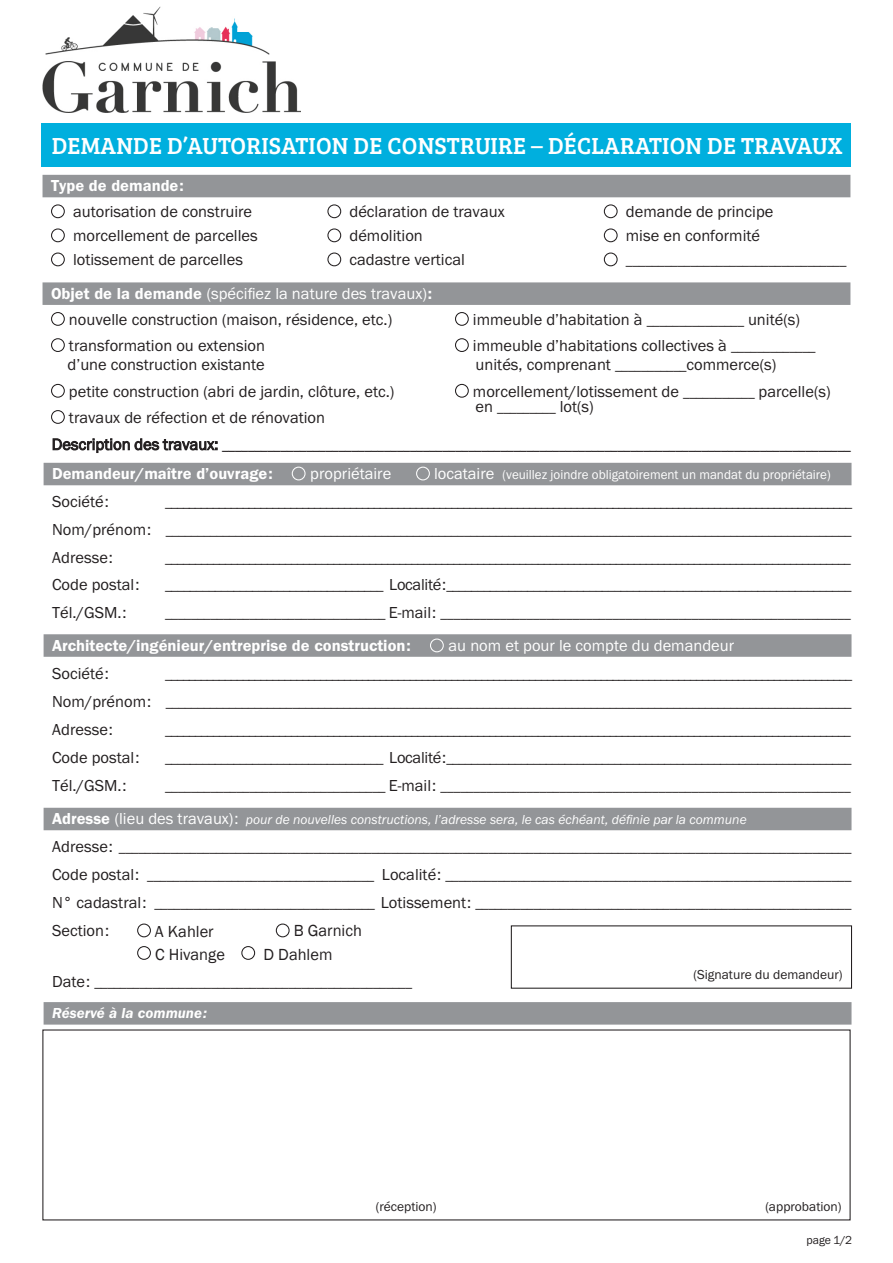
<style>
.page{position:relative;width:893px;height:1263px;background:#fff}
.page>*{position:absolute;margin:0;border:0;box-sizing:border-box;transform-origin:0 0}
.t1{font:24px "Bree Serif";letter-spacing:.01em;color:#fff}
.t2{font:16.5px "Itc Franklin";color:#231f20}
.t3{font:16.5px "Itc Franklin";color:#fff}
.t4{font:700 16.5px "Itc Franklin";color:#fff}
.t5{font:16.5px "Franklin Gothic";color:#231f20}
.t6{font:italic 700 15px "Itc Franklin";color:#fff}
.t7{font:13.5px "Itc Franklin";color:#231f20}
.t8{font:13.5px "Franklin Gothic";color:#231f20}
.t9{font:italic 13.5px "Itc Franklin";color:#fff}
.t10{font:13.5px "Itc Franklin";color:#fff}
.t11{font:12px "Itc Franklin";color:#231f20}
.s1{font-weight:700}
.s2{font-size:13.5px}
.s3{font-size:16.5px}
.s4{font-family:"Itc Franklin";font-size:16.5px}
.s5{font-weight:700;font-style:normal;font-size:16.5px}
.s6{font-style:normal;font-size:16.5px}
.s7{font-family:"Itc Franklin"}
</style>
<div class="page">
<div style="left:42px;top:123px;width:808px;height:44px;background:#00afde"></div>
<div style="left:43px;top:175px;width:807px;height:22px;background:#939598"></div>
<div style="left:51px;top:204px;width:14px;height:14px;border:1px solid #231f20;border-radius:50%"></div>
<div style="left:327px;top:204px;width:14px;height:14px;border:1px solid #231f20;border-radius:50%"></div>
<div style="left:604px;top:204px;width:14px;height:14px;border:1px solid #231f20;border-radius:50%"></div>
<div style="left:51px;top:228px;width:14px;height:14px;border:1px solid #231f20;border-radius:50%"></div>
<div style="left:327px;top:228px;width:14px;height:14px;border:1px solid #231f20;border-radius:50%"></div>
<div style="left:604px;top:228px;width:14px;height:14px;border:1px solid #231f20;border-radius:50%"></div>
<div style="left:51px;top:252px;width:14px;height:14px;border:1px solid #231f20;border-radius:50%"></div>
<div style="left:327px;top:252px;width:14px;height:14px;border:1px solid #231f20;border-radius:50%"></div>
<div style="left:604px;top:252px;width:14px;height:14px;border:1px solid #231f20;border-radius:50%"></div>
<div style="left:43px;top:282px;width:807px;height:23px;background:#939598"></div>
<div style="left:51px;top:312px;width:14px;height:14px;border:1px solid #231f20;border-radius:50%"></div>
<div style="left:455px;top:312px;width:14px;height:14px;border:1px solid #231f20;border-radius:50%"></div>
<div style="left:51px;top:338px;width:14px;height:14px;border:1px solid #231f20;border-radius:50%"></div>
<div style="left:455px;top:338px;width:14px;height:14px;border:1px solid #231f20;border-radius:50%"></div>
<div style="left:51px;top:384px;width:14px;height:14px;border:1px solid #231f20;border-radius:50%"></div>
<div style="left:455px;top:384px;width:14px;height:14px;border:1px solid #231f20;border-radius:50%"></div>
<div style="left:51px;top:410px;width:14px;height:14px;border:1px solid #231f20;border-radius:50%"></div>
<div style="left:44px;top:463px;width:807px;height:22px;background:#939598"></div>
<div style="left:292px;top:467px;width:14px;height:13px;border:1px solid #fff;border-radius:50%"></div>
<div style="left:416px;top:467px;width:14px;height:13px;border:1px solid #fff;border-radius:50%"></div>
<div style="left:44px;top:634px;width:807px;height:23px;background:#939598"></div>
<div style="left:430px;top:638px;width:14px;height:14px;border:1px solid #fff;border-radius:50%"></div>
<div style="left:44px;top:808px;width:807px;height:22px;background:#939598"></div>
<div style="left:44px;top:1002px;width:807px;height:22px;background:#939598"></div>
<div style="left:137px;top:923px;width:14px;height:14px;border:1px solid #231f20;border-radius:50%"></div>
<div style="left:276px;top:923px;width:14px;height:14px;border:1px solid #231f20;border-radius:50%"></div>
<div style="left:137px;top:946px;width:14px;height:14px;border:1px solid #231f20;border-radius:50%"></div>
<div style="left:241px;top:946px;width:14px;height:14px;border:1px solid #231f20;border-radius:50%"></div>
<img style="left:43px;top:6px;width:258px;height:106px">
<p class="t1" style="left:52px;top:128px;width:792px">DEMANDE D’AUTORISATION DE CONSTRUIRE – DÉCLARATION DE TRAVAUX</p>
<p class="t4" style="left:51px;top:176px;width:134px">Type de demande:</p>
<p class="t2" style="left:73px;top:203px;width:181px">autorisation de construire</p>
<p class="t2" style="left:349px;top:203px;width:157px">déclaration de travaux</p>
<p class="t2" style="left:626px;top:203px;width:149px">demande de principe</p>
<p class="t2" style="left:73px;top:227px;width:186px">morcellement de parcelles</p>
<p class="t2" style="left:349px;top:227px;width:75px">démolition</p>
<p class="t2" style="left:626px;top:227px;width:136px">mise en conformité</p>
<p class="t2" style="left:73px;top:251px;width:171px">lotissement de parcelles</p>
<p class="t2" style="left:349px;top:251px;width:117px">cadastre vertical</p>
<p class="t7" style="left:626px;top:253px;width:222px">__________________________________</p>
<p class="t3" style="left:51px;top:284px;width:383px"><span class="s1">Objet de la demande</span> (spécifiez la nature des travaux)<span class="s1">:</span></p>
<p class="t2" style="left:69px;top:310px;width:325px">nouvelle construction (maison, résidence, etc.)</p>
<p class="t2" style="left:473px;top:310px;width:328px">immeuble d’habitation à <span class="s2">_______________</span> unité(s)</p>
<p class="t2" style="left:69px;top:336px;width:198px">transformation ou extension</p>
<p class="t2" style="left:473px;top:336px;width:344px">immeuble d’habitations collectives à <span class="s2">_____________</span></p>
<p class="t2" style="left:68px;top:356px;width:199px">d’une construction existante</p>
<p class="t2" style="left:476px;top:356px;width:302px">unités, comprenant <span class="s2">___________</span>commerce(s)</p>
<p class="t2" style="left:69px;top:382px;width:327px">petite construction (abri de jardin, clôture, etc.)</p>
<p class="t2" style="left:473px;top:382px;width:359px">morcellement/lotissement de <span class="s2">___________</span> parcelle(s)</p>
<p class="t7" style="left:476px;top:400px;width:120px"><span class="s3">en</span> _________ <span class="s3">lot(s)</span></p>
<p class="t2" style="left:69px;top:408px;width:258px">travaux de réfection et de rénovation</p>
<p class="t8" style="left:52px;top:437px;width:801px"><span class="s3">D</span><span class="s4">escription des travaux</span><span class="s3">:</span> _________________________________________________________________________________________________</p>
<p class="t4" style="left:52px;top:464px;width:222px">Demandeur/maître d’ouvrage:</p>
<p class="t3" style="left:310px;top:465px;width:82px">propriétaire</p>
<p class="t10" style="left:434px;top:467px;width:398px"><span class="s3">locataire</span> (veuillez joindre obligatoirement un mandat du propriétaire)</p>
<p class="t2" style="left:52px;top:493px;width:58px">Société:</p>
<p class="t7" style="left:165px;top:495px;width:688px">___________________________________________________________________________________________________________________</p>
<p class="t7" style="left:52px;top:523px;width:801px"><span class="s3">Nom/prénom:</span> ____________________________________________________________________________________________________________</p>
<p class="t2" style="left:52px;top:548px;width:62px">Adresse:</p>
<p class="t7" style="left:165px;top:551px;width:687px">__________________________________________________________________________________________________________________</p>
<p class="t2" style="left:52px;top:575px;width:89px">Code postal:</p>
<p class="t7" style="left:165px;top:578px;width:688px">___________________________________ <span class="s3">Localité:</span> _________________________________________________________________</p>
<p class="t2" style="left:52px;top:603px;width:76px">Tél./GSM.:</p>
<p class="t7" style="left:165px;top:606px;width:687px">__________________________________ <span class="s3">E-mail:</span> ______________________________________________________________</p>
<p class="t4" style="left:52px;top:636px;width:360px">Architecte/ingénieur/entreprise de construction:</p>
<p class="t3" style="left:449px;top:637px;width:287px">au nom et pour le compte du demandeur</p>
<p class="t2" style="left:52px;top:664px;width:58px">Société:</p>
<p class="t7" style="left:165px;top:667px;width:688px">___________________________________________________________________________________________________________________</p>
<p class="t7" style="left:52px;top:695px;width:801px"><span class="s3">Nom/prénom:</span> ____________________________________________________________________________________________________________</p>
<p class="t2" style="left:52px;top:720px;width:62px">Adresse:</p>
<p class="t7" style="left:165px;top:723px;width:687px">__________________________________________________________________________________________________________________</p>
<p class="t2" style="left:52px;top:748px;width:89px">Code postal:</p>
<p class="t7" style="left:165px;top:751px;width:688px">___________________________________ <span class="s3">Localité:</span> _________________________________________________________________</p>
<p class="t2" style="left:52px;top:776px;width:76px">Tél./GSM.:</p>
<p class="t7" style="left:165px;top:779px;width:687px">__________________________________ <span class="s3">E-mail:</span> ______________________________________________________________</p>
<p class="t9" style="left:52px;top:812px;width:696px"><span class="s5">Adresse</span> <span class="s6">(lieu des travaux):</span> pour de nouvelles constructions, l’adresse sera, le cas échéant, définie par la commune</p>
<p class="t7" style="left:52px;top:840px;width:801px"><span class="s3">Adresse:</span> _________________________________________________________________________________________________________________</p>
<p class="t7" style="left:52px;top:868px;width:801px"><span class="s3">Code postal:</span> ___________________________________ <span class="s3">Localité:</span> ______________________________________________________________</p>
<p class="t7" style="left:52px;top:896px;width:801px"><span class="s3">N° cadastral:</span> __________________________________ <span class="s3">Lotissement:</span> __________________________________________________________</p>
<p class="t2" style="left:52px;top:922px;width:59px">Section:</p>
<p class="t5" style="left:155px;top:921px;width:61px"><span class="s7">A</span> Kahler</p>
<p class="t5" style="left:294px;top:920px;width:70px">B Garnich</p>
<p class="t5" style="left:155px;top:944px;width:71px">C Hivange</p>
<p class="t5" style="left:263px;top:944px;width:70px">D Dahlem</p>
<p class="t7" style="left:52px;top:975px;width:362px"><span class="s3">Date:</span> _________________________________________________</p>
<p class="t6" style="left:52px;top:1005px;width:156px">Réservé à la commune:</p>
<p class="t7" style="left:693px;top:967px;width:151px">(Signature du demandeur)</p>
<p class="t7" style="left:376px;top:1199px;width:62px">(réception)</p>
<p class="t7" style="left:765px;top:1199px;width:78px">(approbation)</p>
<p class="t11" style="left:807px;top:1233px;width:47px">page 1/2</p>
</div>
